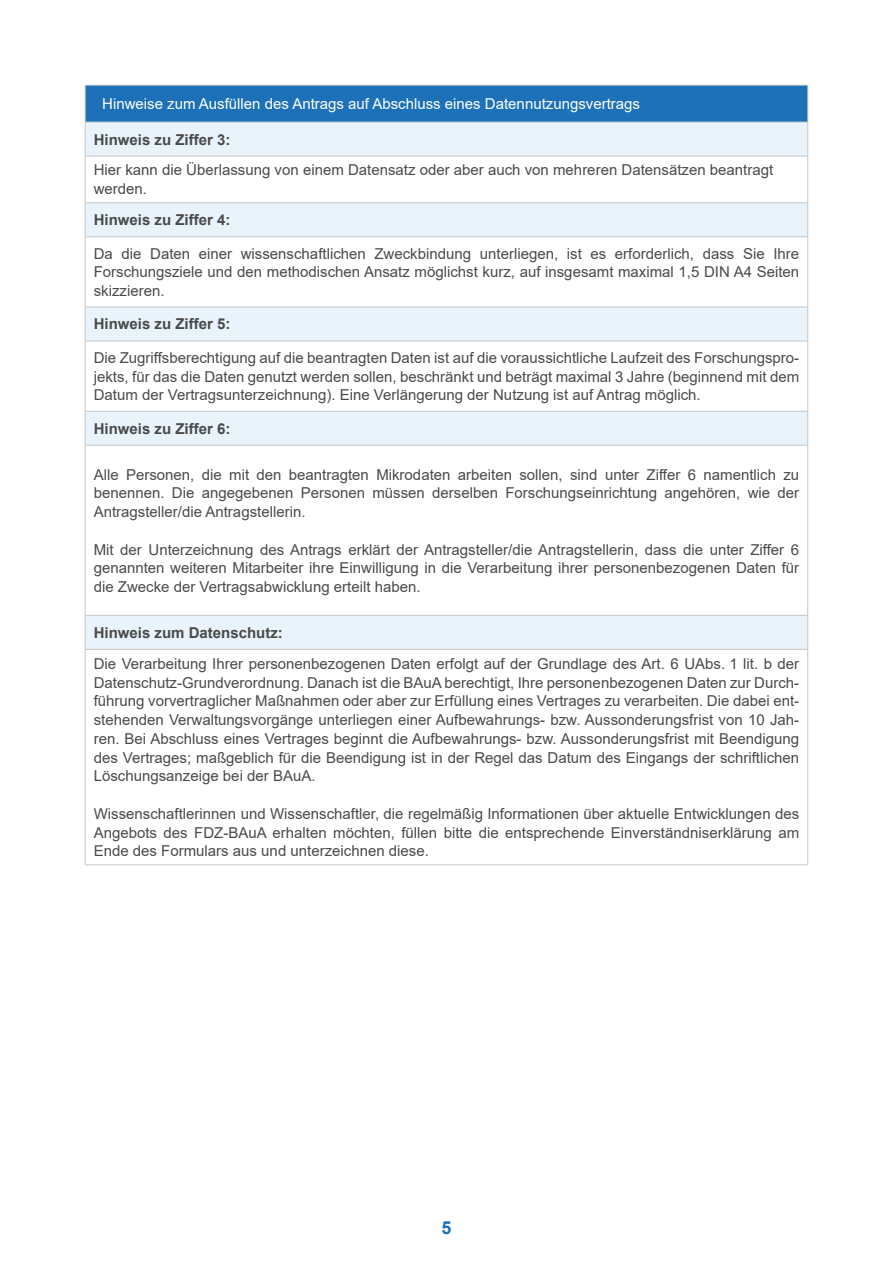
<style>
.page{position:relative;width:893px;height:1263px;background:#fff}
.page>*{position:absolute;margin:0;border:0;box-sizing:border-box;transform-origin:0 0}
.t1{font:700 18px "Arial";color:#1d71b8}
.Text_Tabelle{font:15px/18.8px "Arial";color:#4a4a49;text-align:justify}
.Text_Tabelle-2{font:700 15px "Arial";color:#4a4a49}
.t2{font:15px "Arial";color:#fff}
</style>
<div class="page">
<div style="left:85px;top:85px;width:723px;height:37px;background:#1d71b8"></div>
<svg style="left:86px;top:123px;width:721px;height:526px"></svg>
<hr style="left:85px;top:85px;width:723px;height:1px;background:#c6c6c6">
<hr style="left:85px;top:85px;width:1px;height:37px;background:#c6c6c6">
<hr style="left:807px;top:85px;width:1px;height:37px;background:#c6c6c6">
<hr style="left:85px;top:122px;width:723px;height:1px;background:#c6c6c6">
<hr style="left:85px;top:122px;width:1px;height:34px;background:#c6c6c6">
<hr style="left:807px;top:122px;width:1px;height:34px;background:#c6c6c6">
<hr style="left:85px;top:156px;width:723px;height:1px;background:#c6c6c6">
<hr style="left:85px;top:156px;width:1px;height:47px;background:#c6c6c6">
<hr style="left:807px;top:156px;width:1px;height:47px;background:#c6c6c6">
<hr style="left:85px;top:202px;width:723px;height:1px;background:#c6c6c6">
<hr style="left:85px;top:203px;width:1px;height:34px;background:#c6c6c6">
<hr style="left:807px;top:203px;width:1px;height:34px;background:#c6c6c6">
<hr style="left:85px;top:236px;width:723px;height:1px;background:#c6c6c6">
<hr style="left:85px;top:237px;width:1px;height:70px;background:#c6c6c6">
<hr style="left:807px;top:237px;width:1px;height:70px;background:#c6c6c6">
<hr style="left:85px;top:307px;width:1px;height:34px;background:#c6c6c6">
<hr style="left:807px;top:307px;width:1px;height:34px;background:#c6c6c6">
<hr style="left:85px;top:341px;width:1px;height:70px;background:#c6c6c6">
<hr style="left:807px;top:341px;width:1px;height:70px;background:#c6c6c6">
<hr style="left:85px;top:307px;width:723px;height:1px;background:#c6c6c6">
<hr style="left:85px;top:341px;width:723px;height:1px;background:#c6c6c6">
<hr style="left:85px;top:411px;width:723px;height:1px;background:#c6c6c6">
<hr style="left:85px;top:411px;width:1px;height:34px;background:#c6c6c6">
<hr style="left:807px;top:411px;width:1px;height:34px;background:#c6c6c6">
<hr style="left:85px;top:445px;width:723px;height:1px;background:#c6c6c6">
<hr style="left:85px;top:445px;width:1px;height:170px;background:#c6c6c6">
<hr style="left:807px;top:445px;width:1px;height:170px;background:#c6c6c6">
<hr style="left:85px;top:615px;width:723px;height:1px;background:#c6c6c6">
<hr style="left:85px;top:615px;width:1px;height:34px;background:#c6c6c6">
<hr style="left:807px;top:615px;width:1px;height:34px;background:#c6c6c6">
<hr style="left:85px;top:649px;width:723px;height:1px;background:#c6c6c6">
<hr style="left:85px;top:649px;width:1px;height:216px;background:#c6c6c6">
<hr style="left:807px;top:649px;width:1px;height:216px;background:#c6c6c6">
<hr style="left:85px;top:864px;width:723px;height:1px;background:#c6c6c6">
<p class="t2" style="left:102px;top:93px;width:539px">Hinweise zum Ausfüllen des Antrags auf Abschluss eines Datennutzungsvertrags</p>
<p class="Text_Tabelle-2" style="left:94px;top:129px;width:138px">Hinweis zu Ziffer 3:</p>
<p class="Text_Tabelle" style="left:94px;top:161px;width:681px">Hier kann die Überlassung von einem Datensatz oder aber auch von mehreren Datensätzen beantragt werden.</p>
<p class="Text_Tabelle-2" style="left:94px;top:209px;width:138px">Hinweis zu Ziffer 4:</p>
<p class="Text_Tabelle" style="left:94px;top:244px;width:707px">Da die Daten einer wissenschaftlichen Zweckbindung unterliegen, ist es erforderlich, dass Sie Ihre Forschungsziele und den methodischen Ansatz möglichst kurz, auf insgesamt maximal 1,5 DIN A4 Seiten skizzieren.</p>
<p class="Text_Tabelle-2" style="left:94px;top:314px;width:138px">Hinweis zu Ziffer 5:</p>
<p class="Text_Tabelle" style="left:94px;top:348px;width:707px">Die Zugriffsberechtigung auf die beantragten Daten ist auf die voraussichtliche Laufzeit des Forschungspro&shy;jekts, für das die Daten genutzt werden sollen, beschränkt und beträgt maximal 3 Jahre (beginnend mit dem Datum der Vertragsunterzeichnung). Eine Verlängerung der Nutzung ist auf Antrag möglich.</p>
<p class="Text_Tabelle-2" style="left:94px;top:418px;width:138px">Hinweis zu Ziffer 6:</p>
<p class="Text_Tabelle" style="left:94px;top:465px;width:707px">Alle Personen, die mit den beantragten Mikrodaten arbeiten sollen, sind unter Ziffer 6 namentlich zu benennen. Die angegebenen Personen müssen derselben Forschungseinrichtung angehören, wie der Antragsteller/die Antragstellerin.</p>
<p class="Text_Tabelle" style="left:94px;top:540px;width:707px">Mit der Unterzeichnung des Antrags erklärt der Antragsteller/die Antragstellerin, dass die unter Ziffer 6 genannten weiteren Mitarbeiter ihre Einwilligung in die Verarbeitung ihrer personenbezogenen Daten für die Zwecke der Vertragsabwicklung erteilt haben.</p>
<p class="Text_Tabelle-2" style="left:94px;top:622px;width:191px">Hinweis zum Datenschutz:</p>
<p class="Text_Tabelle" style="left:94px;top:654px;width:707px">Die Verarbeitung Ihrer personenbezogenen Daten erfolgt auf der Grundlage des Art. 6 UAbs. 1 lit. b der Datenschutz-Grundverordnung. Danach ist die BAuA berechtigt, Ihre personenbezogenen Daten zur Durch&shy;führung vorvertraglicher Maßnahmen oder aber zur Erfüllung eines Vertrages zu verarbeiten. Die dabei ent&shy;stehenden Verwaltungsvorgänge unterliegen einer Aufbewahrungs- bzw. Aussonderungsfrist von 10 Jah&shy;ren. Bei Abschluss eines Vertrages beginnt die Aufbewahrungs- bzw. Aussonderungsfrist mit Beendigung des Vertrages; maßgeblich für die Beendigung ist in der Regel das Datum des Eingangs der schriftlichen Löschungsanzeige bei der BAuA.</p>
<p class="Text_Tabelle" style="left:94px;top:804px;width:707px">Wissenschaftlerinnen und Wissenschaftler, die regelmäßig Informationen über aktuelle Entwicklungen des Angebots des FDZ-BAuA erhalten möchten, füllen bitte die entsprechende Einverständniserklärung am Ende des Formulars aus und unterzeichnen diese.</p>
<p class="t1" style="left:441px;top:1214px;width:12px">5</p>
</div>
